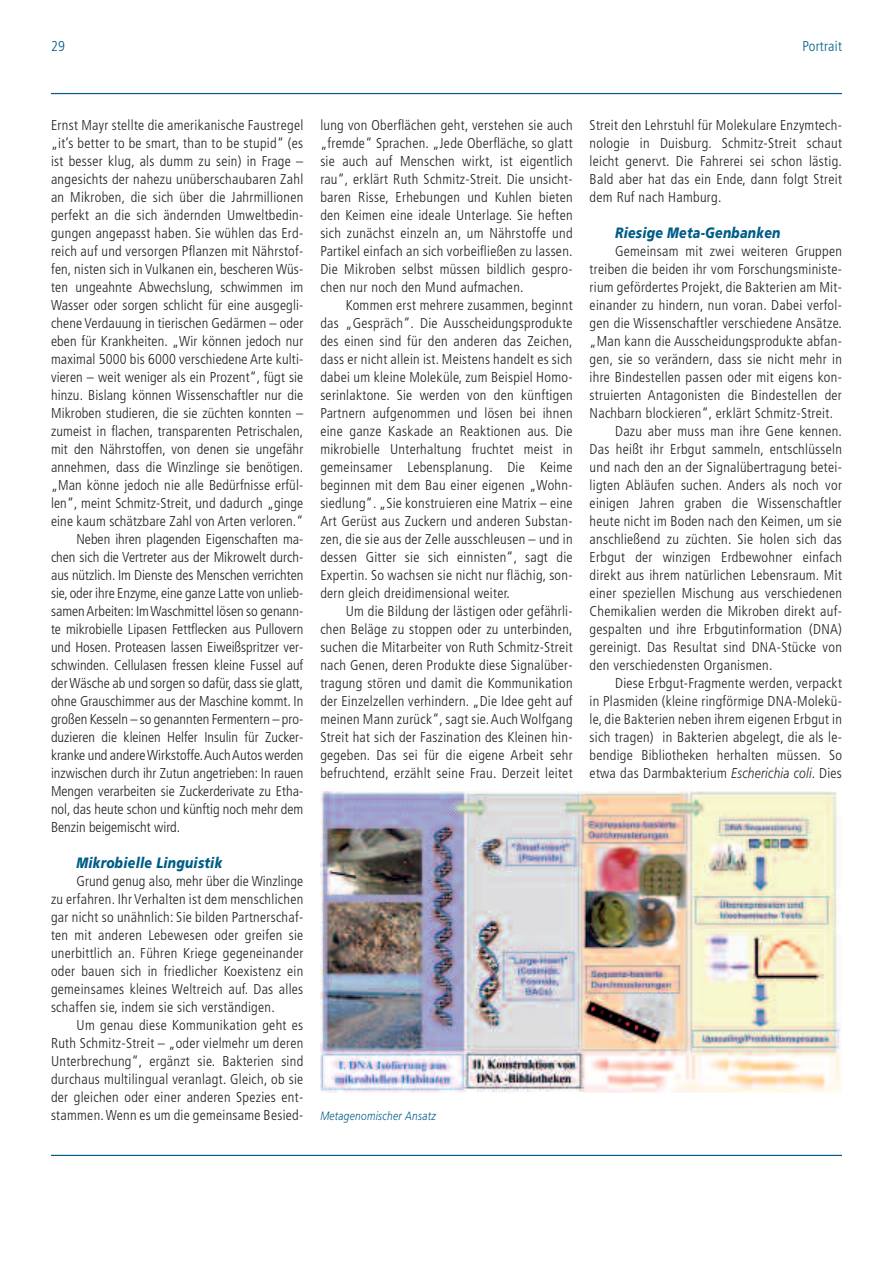
<style>
.page{position:relative;width:893px;height:1263px;background:#fff}
.page>*{position:absolute;margin:0;border:0;box-sizing:border-box;transform-origin:0 0}
.t1{font:italic 900 15px "Frutiger LT";letter-spacing:.02em;color:#005c86;scale:.83 1}
.t2{font:300 condensed 14.25px/18px "Frutiger LT";letter-spacing:.02em;color:#231f20;text-align:justify}
.t3{font:300 condensed 14.25px "Frutiger LT";color:#231f20}
.t4{font:300 condensed 14.25px "Frutiger LT";letter-spacing:.02em;color:#005c86}
.t5{font:italic 300 12px "Frutiger LT";letter-spacing:.03em;color:#005c86;scale:.84 1}
.s1{font-style:italic;font-stretch:normal}
</style>
<div class="page">
<hr style="left:51px;top:93px;width:791px;height:1px;background:#005c86">
<hr style="left:51px;top:1155px;width:791px;height:1px;background:#005c86">
<img style="left:320px;top:792px;width:522px;height:300px">
<p class="t4" style="left:51px;top:40px;width:15px">29</p>
<p class="t4" style="left:802px;top:40px;width:41px">Portrait</p>
<p class="t2" style="left:51px;top:117px;width:254px">Ernst Mayr stellte die amerikanische Faustregel</p>
<p class="t2" style="left:51px;top:135px;width:254px">„it’s better to be smart, than to be stupid“ (es</p>
<p class="t2" style="left:51px;top:153px;width:254px">ist besser klug, als dumm zu sein) in Frage –</p>
<p class="t2" style="left:51px;top:171px;width:254px">angesichts der nahezu unüberschaubaren Zahl</p>
<p class="t2" style="left:51px;top:189px;width:254px">an Mikroben, die sich über die Jahrmillionen</p>
<p class="t2" style="left:51px;top:207px;width:254px">perfekt an die sich ändernden Umweltbedin-</p>
<p class="t2" style="left:51px;top:225px;width:254px">gungen angepasst haben. Sie wühlen das Erd-</p>
<p class="t2" style="left:51px;top:243px;width:254px">reich auf und versorgen Pflanzen mit Nährstof-</p>
<p class="t2" style="left:51px;top:261px;width:254px">fen, nisten sich in Vulkanen ein, bescheren Wüs-</p>
<p class="t2" style="left:51px;top:279px;width:254px">ten ungeahnte Abwechslung, schwimmen im</p>
<p class="t2" style="left:51px;top:297px;width:254px">Wasser oder sorgen schlicht für eine ausgegli-</p>
<p class="t2" style="left:51px;top:315px;width:254px">chene Verdauung in tierischen Gedärmen – oder</p>
<p class="t2" style="left:51px;top:333px;width:254px">eben für Krankheiten. „Wir können jedoch nur</p>
<p class="t2" style="left:51px;top:351px;width:254px">maximal 5000 bis 6000 verschiedene Arte kulti-</p>
<p class="t2" style="left:51px;top:369px;width:254px">vieren – weit weniger als ein Prozent“, fügt sie</p>
<p class="t2" style="left:51px;top:387px;width:254px">hinzu. Bislang können Wissenschaftler nur die</p>
<p class="t2" style="left:51px;top:405px;width:254px">Mikroben studieren, die sie züchten konnten –</p>
<p class="t2" style="left:51px;top:423px;width:254px">zumeist in flachen, transparenten Petrischalen,</p>
<p class="t2" style="left:51px;top:441px;width:254px">mit den Nährstoffen, von denen sie ungefähr</p>
<p class="t2" style="left:51px;top:459px;width:254px">annehmen, dass die Winzlinge sie benötigen.</p>
<p class="t2" style="left:51px;top:477px;width:254px">„Man könne jedoch nie alle Bedürfnisse erfül-</p>
<p class="t2" style="left:51px;top:495px;width:254px">len“, meint Schmitz-Streit, und dadurch „ginge</p>
<p class="t2" style="left:51px;top:513px;width:254px">eine kaum schätzbare Zahl von Arten verloren.“</p>
<p class="t3" style="left:77px;top:533px;width:228px">Neben ihren plagenden Eigenschaften ma-</p>
<p class="t3" style="left:51px;top:551px;width:254px">chen sich die Vertreter aus der Mikrowelt durch-</p>
<p class="t3" style="left:51px;top:569px;width:254px">aus nützlich. Im Dienste des Menschen verrichten</p>
<p class="t3" style="left:51px;top:587px;width:254px">sie, oder ihre Enzyme, eine ganze Latte von unlieb-</p>
<p class="t3" style="left:51px;top:605px;width:254px">samen Arbeiten: Im Waschmittel lösen so genann-</p>
<p class="t3" style="left:51px;top:623px;width:254px">te mikrobielle Lipasen Fettflecken aus Pullovern</p>
<p class="t3" style="left:51px;top:641px;width:254px">und Hosen. Proteasen lassen Eiweißspritzer ver-</p>
<p class="t3" style="left:51px;top:659px;width:254px">schwinden. Cellulasen fressen kleine Fussel auf</p>
<p class="t3" style="left:51px;top:677px;width:254px">der Wäsche ab und sorgen so dafür, dass sie glatt,</p>
<p class="t3" style="left:51px;top:695px;width:254px">ohne Grauschimmer aus der Maschine kommt. In</p>
<p class="t3" style="left:51px;top:713px;width:254px">großen Kesseln – so genannten Fermentern – pro-</p>
<p class="t3" style="left:51px;top:731px;width:254px">duzieren die kleinen Helfer Insulin für Zucker-</p>
<p class="t3" style="left:51px;top:749px;width:254px">kranke und andere Wirkstoffe.Auch Autos werden</p>
<p class="t3" style="left:51px;top:767px;width:254px">inzwischen durch ihr Zutun angetrieben: In rauen</p>
<p class="t3" style="left:51px;top:785px;width:254px">Mengen verarbeiten sie Zuckerderivate zu Etha-</p>
<p class="t3" style="left:51px;top:803px;width:254px">nol, das heute schon und künftig noch mehr dem</p>
<p class="t3" style="left:51px;top:821px;width:131px">Benzin beigemischt wird.</p>
<p class="t1" style="left:77px;top:856px;width:177px">Mikrobielle Linguistik</p>
<p class="t2" style="left:51px;top:873px;width:254px;text-indent:26px">Grund genug also, mehr über die Winzlinge zu erfahren. Ihr Verhalten ist dem menschlichen gar nicht so unähnlich: Sie bilden Partnerschaf&shy;ten mit anderen Lebewesen oder greifen sie unerbittlich an. Führen Kriege gegeneinander oder bauen sich in friedlicher Koexistenz ein gemeinsames kleines Weltreich auf. Das alles schaffen sie, indem sie sich verständigen.</p>
<p class="t2" style="left:51px;top:1017px;width:254px;text-indent:26px">Um genau diese Kommunikation geht es Ruth Schmitz-Streit – „oder vielmehr um deren Unterbrechung“, ergänzt sie. Bakterien sind durchaus multilingual veranlagt. Gleich, ob sie der gleichen oder einer anderen Spezies ent&shy;stammen.Wenn es um die gemeinsame Besied-</p>
<p class="t2" style="left:320px;top:117px;width:254px">lung von Oberflächen geht, verstehen sie auch „fremde“ Sprachen. „Jede Oberfläche, so glatt sie auch auf Menschen wirkt, ist eigentlich rau“, erklärt Ruth Schmitz-Streit. Die unsicht&shy;baren Risse, Erhebungen und Kuhlen bieten den Keimen eine ideale Unterlage. Sie heften sich zunächst einzeln an, um Nährstoffe und Partikel einfach an sich vorbeifließen zu lassen.<br>Die Mikroben selbst müssen bildlich gespro&shy;chen nur noch den Mund aufmachen.</p>
<p class="t2" style="left:320px;top:297px;width:254px;text-indent:26px">Kommen erst mehrere zusammen, beginnt das „Gespräch“. Die Ausscheidungsprodukte des einen sind für den anderen das Zeichen, dass er nicht allein ist. Meistens handelt es sich dabei um kleine Moleküle, zum Beispiel Homo&shy;serinlaktone. Sie werden von den künftigen Partnern aufgenommen und lösen bei ihnen eine ganze Kaskade an Reaktionen aus. Die mikrobielle Unterhaltung fruchtet meist in gemeinsamer Lebensplanung. Die Keime beginnen mit dem Bau einer eigenen „Wohn&shy;siedlung“. „Sie konstruieren eine Matrix – eine Art Gerüst aus Zuckern und anderen Substan&shy;zen, die sie aus der Zelle ausschleusen – und in dessen Gitter sie sich einnisten“, sagt die Expertin. So wachsen sie nicht nur flächig, son&shy;dern gleich dreidimensional weiter.</p>
<p class="t2" style="left:320px;top:603px;width:254px;text-indent:26px">Um die Bildung der lästigen oder gefährli&shy;chen Beläge zu stoppen oder zu unterbinden, suchen die Mitarbeiter von Ruth Schmitz-Streit nach Genen, deren Produkte diese Signalüber&shy;tragung stören und damit die Kommunikation der Einzelzellen verhindern. „Die Idee geht auf meinen Mann zurück“, sagt sie.Auch Wolfgang Streit hat sich der Faszination des Kleinen hin&shy;gegeben. Das sei für die eigene Arbeit sehr befruchtend, erzählt seine Frau. Derzeit leitet</p>
<p class="t5" style="left:320px;top:1111px;width:139px">Metagenomischer Ansatz</p>
<p class="t2" style="left:590px;top:117px;width:254px">Streit den Lehrstuhl für Molekulare Enzymtech&shy;nologie in Duisburg. Schmitz-Streit schaut leicht genervt. Die Fahrerei sei schon lästig.<br>Bald aber hat das ein Ende, dann folgt Streit dem Ruf nach Hamburg.</p>
<p class="t1" style="left:615px;top:226px;width:201px">Riesige Meta-Genbanken</p>
<p class="t2" style="left:615px;top:243px;width:228px">Gemeinsam mit zwei weiteren Gruppen</p>
<p class="t2" style="left:590px;top:261px;width:254px">treiben die beiden ihr vom Forschungsministe-</p>
<p class="t2" style="left:590px;top:279px;width:254px">rium gefördertes Projekt, die Bakterien am Mit-</p>
<p class="t2" style="left:590px;top:297px;width:254px">einander zu hindern, nun voran. Dabei verfol-</p>
<p class="t2" style="left:590px;top:315px;width:254px">gen die Wissenschaftler verschiedene Ansätze.</p>
<p class="t2" style="left:590px;top:333px;width:254px">„Man kann die Ausscheidungsprodukte abfan-</p>
<p class="t2" style="left:590px;top:351px;width:254px">gen, sie so verändern, dass sie nicht mehr in</p>
<p class="t2" style="left:590px;top:369px;width:254px">ihre Bindestellen passen oder mit eigens kon-</p>
<p class="t2" style="left:590px;top:387px;width:254px">struierten Antagonisten die Bindestellen der</p>
<p class="t2" style="left:590px;top:405px;width:245px">Nachbarn blockieren“, erklärt Schmitz-Streit.</p>
<p class="t2" style="left:615px;top:423px;width:228px">Dazu aber muss man ihre Gene kennen.</p>
<p class="t2" style="left:590px;top:441px;width:254px">Das heißt ihr Erbgut sammeln, entschlüsseln</p>
<p class="t2" style="left:590px;top:459px;width:254px">und nach den an der Signalübertragung betei-</p>
<p class="t2" style="left:590px;top:477px;width:254px">ligten Abläufen suchen. Anders als noch vor</p>
<p class="t2" style="left:590px;top:495px;width:254px">einigen Jahren graben die Wissenschaftler</p>
<p class="t2" style="left:590px;top:513px;width:254px">heute nicht im Boden nach den Keimen, um sie</p>
<p class="t2" style="left:590px;top:531px;width:254px">anschließend zu züchten. Sie holen sich das</p>
<p class="t2" style="left:590px;top:549px;width:254px">Erbgut der winzigen Erdbewohner einfach</p>
<p class="t2" style="left:590px;top:567px;width:254px">direkt aus ihrem natürlichen Lebensraum. Mit</p>
<p class="t2" style="left:590px;top:585px;width:254px">einer speziellen Mischung aus verschiedenen</p>
<p class="t2" style="left:590px;top:603px;width:254px">Chemikalien werden die Mikroben direkt auf-</p>
<p class="t2" style="left:590px;top:621px;width:254px">gespalten und ihre Erbgutinformation (DNA)</p>
<p class="t2" style="left:590px;top:639px;width:254px">gereinigt. Das Resultat sind DNA-Stücke von</p>
<p class="t2" style="left:590px;top:657px;width:184px">den verschiedensten Organismen.</p>
<p class="t2" style="left:615px;top:675px;width:228px">Diese Erbgut-Fragmente werden, verpackt</p>
<p class="t2" style="left:590px;top:693px;width:254px">in Plasmiden (kleine ringförmige DNA-Molekü-</p>
<p class="t2" style="left:590px;top:711px;width:254px">le, die Bakterien neben ihrem eigenen Erbgut in</p>
<p class="t2" style="left:590px;top:729px;width:254px">sich tragen) in Bakterien abgelegt, die als le-</p>
<p class="t2" style="left:590px;top:747px;width:254px">bendige Bibliotheken herhalten müssen. So</p>
<p class="t2" style="left:590px;top:765px;width:254px">etwa das Darmbakterium <span class="s1">Escherichia coli</span>. Dies</p>
</div>
